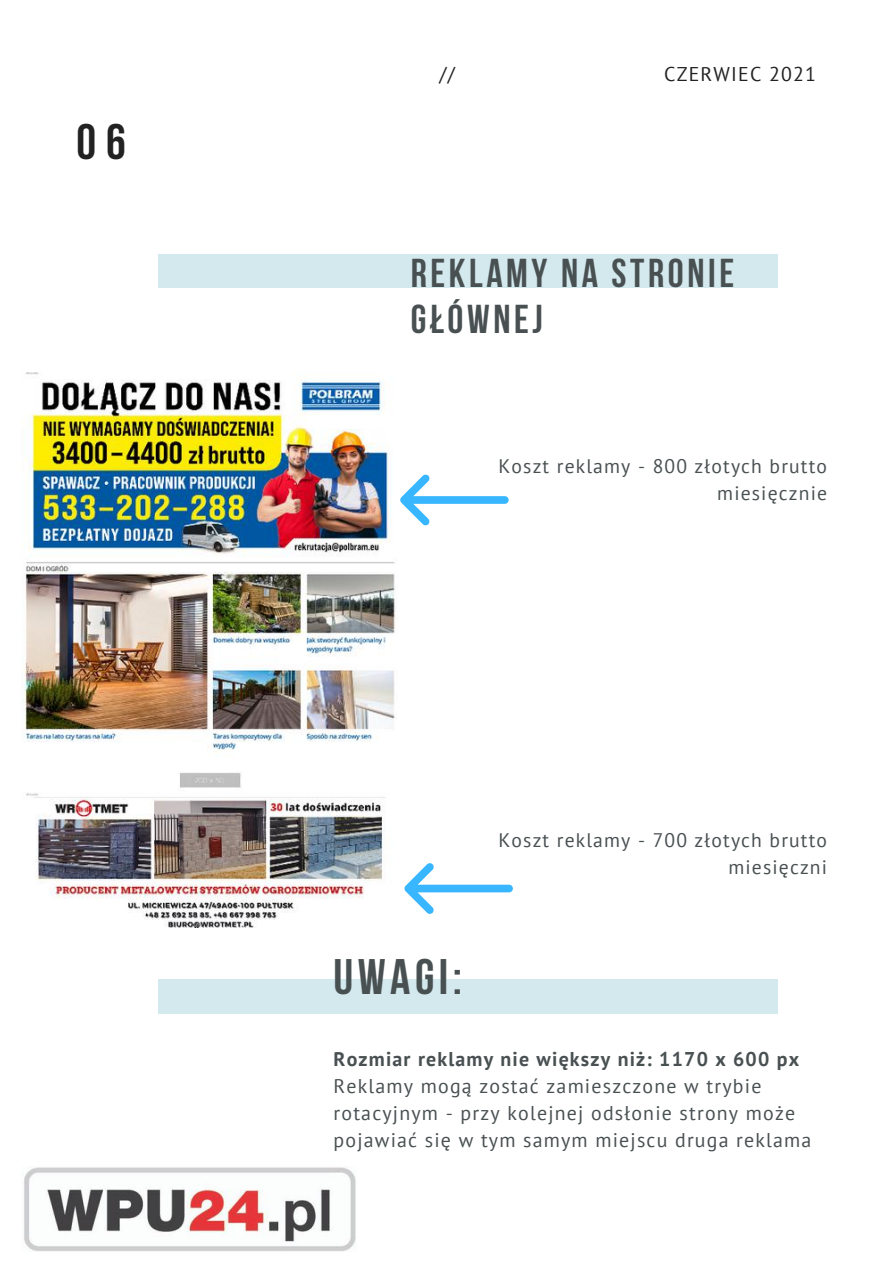
<style>
.page{position:relative;width:894px;height:1264px;background:#fff}
.page>*{position:absolute;margin:0;border:0;box-sizing:border-box;transform-origin:0 0}
.t1{font:700 49.65px "Bebas Neue";letter-spacing:.09em;color:#495052}
.t2{font:700 49.65px "Bebas Neue";color:#222}
.t3{font:700 40.2px/45.6px "Bebas Neue";letter-spacing:.09em;color:#495052}
.t4{font:19.8px/27px "PT Sans";letter-spacing:.06em;color:#495052}
.t5{font:700 19.8px "PT Sans";letter-spacing:.06em;color:#495052}
.t6{font:19.8px "PT Sans";letter-spacing:.06em;color:#222}
.t7{font:19.65px/26.7px "PT Sans";letter-spacing:.06em;color:#495052;text-align:right}
</style>
<div class="page">
<div style="left:158px;top:254px;width:619px;height:34px;background:#d3e9ee"></div>
<div style="left:158px;top:979px;width:619px;height:34px;background:#d3e9ee"></div>
<svg style="left:400px;top:474px;width:108px;height:51px"></svg>
<svg style="left:404px;top:863px;width:108px;height:50px"></svg>
<img style="left:24px;top:1167px;width:332px;height:83px">
<img style="left:22px;top:372px;width:374px;height:555px">
<h1 class="t2" style="left:77px;top:122px;width:51px">06</h1>
<p class="t6" style="left:439px;top:61px;width:17px">//</p>
<p class="t6" style="left:664px;top:61px;width:153px">CZERWIEC 2021</p>
<h2 class="t3" style="left:410px;top:254px;width:325px">REKLAMY NA STRONIE<br>GŁÓWNEJ</h2>
<p class="t7" style="left:498px;top:452px;width:330px">Koszt reklamy - 800 złotych brutto miesięcznie</p>
<h1 class="t1" style="left:333px;top:956px;width:130px">UWAGI:</h1>
<p class="t7" style="left:498px;top:826px;width:330px">Koszt reklamy - 700 złotych brutto miesięczni</p>
<p class="t5" style="left:333px;top:1046px;width:467px">Rozmiar reklamy nie większy niż: 1170 x 600 px</p>
<p class="t4" style="left:333px;top:1072px;width:479px">Reklamy mogą zostać zamieszczone w trybie rotacyjnym - przy kolejnej odsłonie strony może pojawiać się w tym samym miejscu druga reklama</p>
</div>
